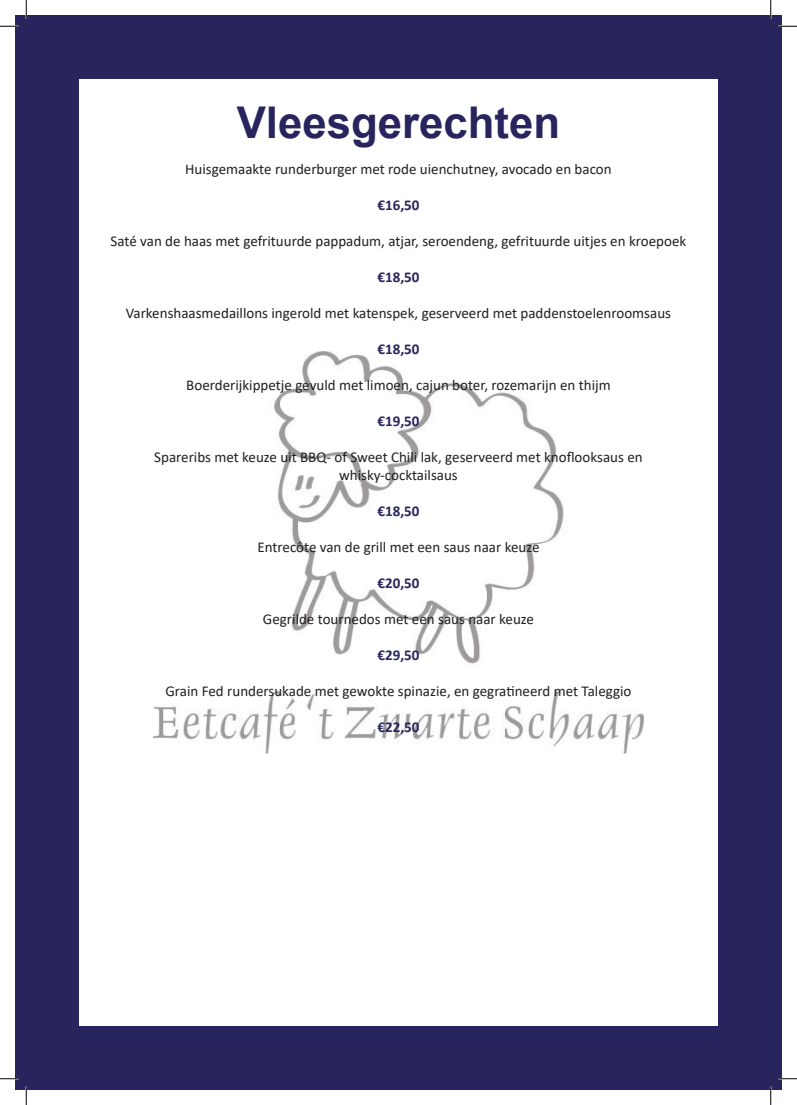
<style>
.page{position:relative;width:797px;height:1105px;background:#fff}
.page>*{position:absolute;margin:0;border:0;box-sizing:border-box;transform-origin:0 0}
.t1{font:700 43.75px "Arial";color:#27245e}
.t2{font:15px "Calibri";color:#231f20}
.t3{font:700 15px "Calibri";color:#27245e}
</style>
<div class="page">
<div style="left:16px;top:16px;width:765px;height:1073px;background:#27245e"></div>
<div style="left:79px;top:79px;width:638px;height:946px;background:#fff"></div>
<img style="left:154px;top:352px;width:489px;height:401px">
<svg style="left:0;top:25px;width:19px;height:2px"></svg>
<svg style="left:778px;top:25px;width:19px;height:2px"></svg>
<svg style="left:0;top:1078px;width:19px;height:1px"></svg>
<svg style="left:778px;top:1078px;width:19px;height:1px"></svg>
<svg style="left:25px;top:0;width:2px;height:19px"></svg>
<svg style="left:25px;top:1086px;width:2px;height:19px"></svg>
<svg style="left:770px;top:0;width:1px;height:19px"></svg>
<svg style="left:770px;top:1086px;width:1px;height:19px"></svg>
<p class="t1" style="left:237px;top:92px;width:325px">Vleesgerechten</p>
<p class="t2" style="left:185px;top:159px;width:428px">Huisgemaakte runderburger met rode uienchutney, avocado en bacon</p>
<p class="t3" style="left:377px;top:195px;width:43px">€16,50</p>
<p class="t2" style="left:111px;top:231px;width:577px">Saté van de haas met gefrituurde pappadum, atjar, seroendeng, gefrituurde uitjes en kroepoek</p>
<p class="t3" style="left:377px;top:267px;width:43px">€18,50</p>
<p class="t2" style="left:126px;top:303px;width:546px">Varkenshaasmedaillons ingerold met katenspek, geserveerd met paddenstoelenroomsaus</p>
<p class="t3" style="left:377px;top:339px;width:43px">€18,50</p>
<p class="t2" style="left:186px;top:375px;width:426px">Boerderijkippetje gevuld met limoen, cajun boter, rozemarijn en thijm</p>
<p class="t3" style="left:377px;top:411px;width:43px">€19,50</p>
<p class="t2" style="left:154px;top:447px;width:490px">Spareribs met keuze uit BBQ- of Sweet Chili lak, geserveerd met knoflooksaus en</p>
<p class="t2" style="left:339px;top:465px;width:120px">whisky-cocktailsaus</p>
<p class="t3" style="left:377px;top:501px;width:43px">€18,50</p>
<p class="t2" style="left:257px;top:537px;width:283px">Entrecôte van de grill met een saus naar keuze</p>
<p class="t3" style="left:377px;top:573px;width:43px">€20,50</p>
<p class="t2" style="left:263px;top:609px;width:272px">Gegrilde tournedos met een saus naar keuze</p>
<p class="t3" style="left:377px;top:645px;width:43px">€29,50</p>
<p class="t2" style="left:165px;top:681px;width:467px">Grain Fed rundersukade met gewokte spinazie, en gegratineerd met Taleggio</p>
<p class="t3" style="left:377px;top:717px;width:43px">€22,50</p>
</div>
